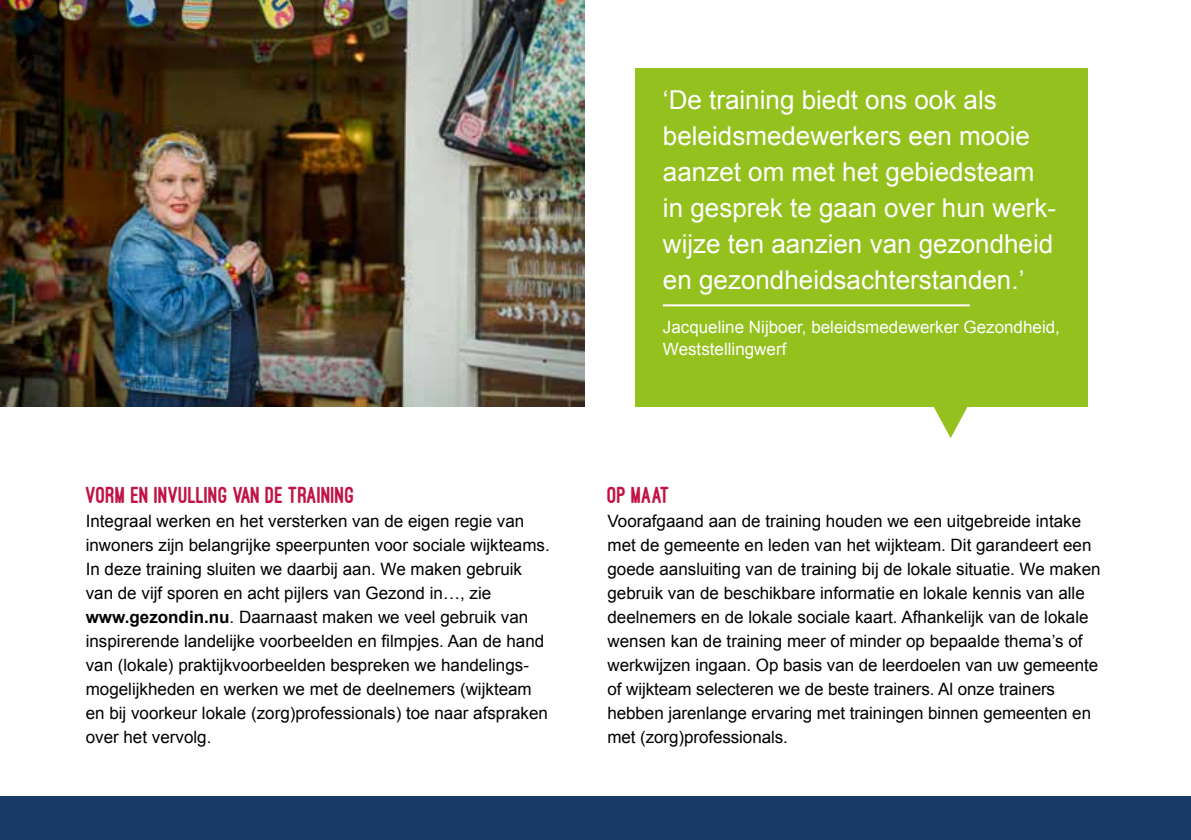
<style>
.page{position:relative;width:1191px;height:840px;background:#fff}
.page>*{position:absolute;margin:0;border:0;box-sizing:border-box;transform-origin:0 0}
.t1{font:26px/36px "Arial";color:#fff}
.t2{font:800 24px "Ostrich Sans";color:#c01446}
.t3{font:17px/24px "Arial";color:#000}
.t4{font:17px/22px "Arial";color:#fff}
.s1{font-weight:700}
</style>
<div class="page">
<img style="left:0;top:0;width:584px;height:406px">
<div style="left:0;top:796px;width:1191px;height:43px;background:#183a66"></div>
<div style="left:634px;top:68px;width:453px;height:338px;background:#95c11f"></div>
<svg style="left:931px;top:406px;width:38px;height:32px"></svg>
<hr style="left:663px;top:304px;width:306px;height:2px;background:#fff">
<h2 class="t2" style="left:86px;top:481px;width:270px">VORM EN INVULLING VAN DE TRAINING</h2>
<p class="t3" style="left:86px;top:508px;width:465px">Integraal werken en het versterken van de eigen regie van inwoners zijn belangrijke speerpunten voor sociale wijkteams.<br>In deze training sluiten we daarbij aan. We maken gebruik van de vijf sporen en acht pijlers van Gezond in…, zie <span class="s1">www.gezondin.nu</span>. Daarnaast maken we veel gebruik van inspirerende landelijke voorbeelden en filmpjes. Aan de hand van (lokale) praktijkvoorbeelden bespreken we handelings&shy;mogelijkheden en werken we met de deelnemers (wijkteam en bij voorkeur lokale (zorg)professionals) toe naar afspraken over het vervolg.</p>
<h1 class="t1" style="left:663px;top:82px;width:395px">‘De training biedt ons ook als beleidsmedewerkers een mooie aanzet om met het gebiedsteam in gesprek te gaan over hun werk&shy;wijze ten aanzien van gezondheid en gezondheidsachterstanden.’</h1>
<p class="t4" style="left:663px;top:316px;width:398px">Jacqueline Nijboer, beleidsmedewerker Gezondheid,<br>Weststellingwerf</p>
<h2 class="t2" style="left:607px;top:481px;width:64px">OP MAAT</h2>
<p class="t3" style="left:607px;top:508px;width:494px">Voorafgaand aan de training houden we een uitgebreide intake met de gemeente en leden van het wijkteam. Dit garandeert een goede aansluiting van de training bij de lokale situatie. We maken gebruik van de beschikbare informatie en lokale kennis van alle deelnemers en de lokale sociale kaart. Afhankelijk van de lokale wensen kan de training meer of minder op bepaalde thema’s of werkwijzen ingaan. Op basis van de leerdoelen van uw gemeente of wijkteam selecteren we de beste trainers. Al onze trainers hebben jarenlange ervaring met trainingen binnen gemeenten en met (zorg)professionals.</p>
</div>
